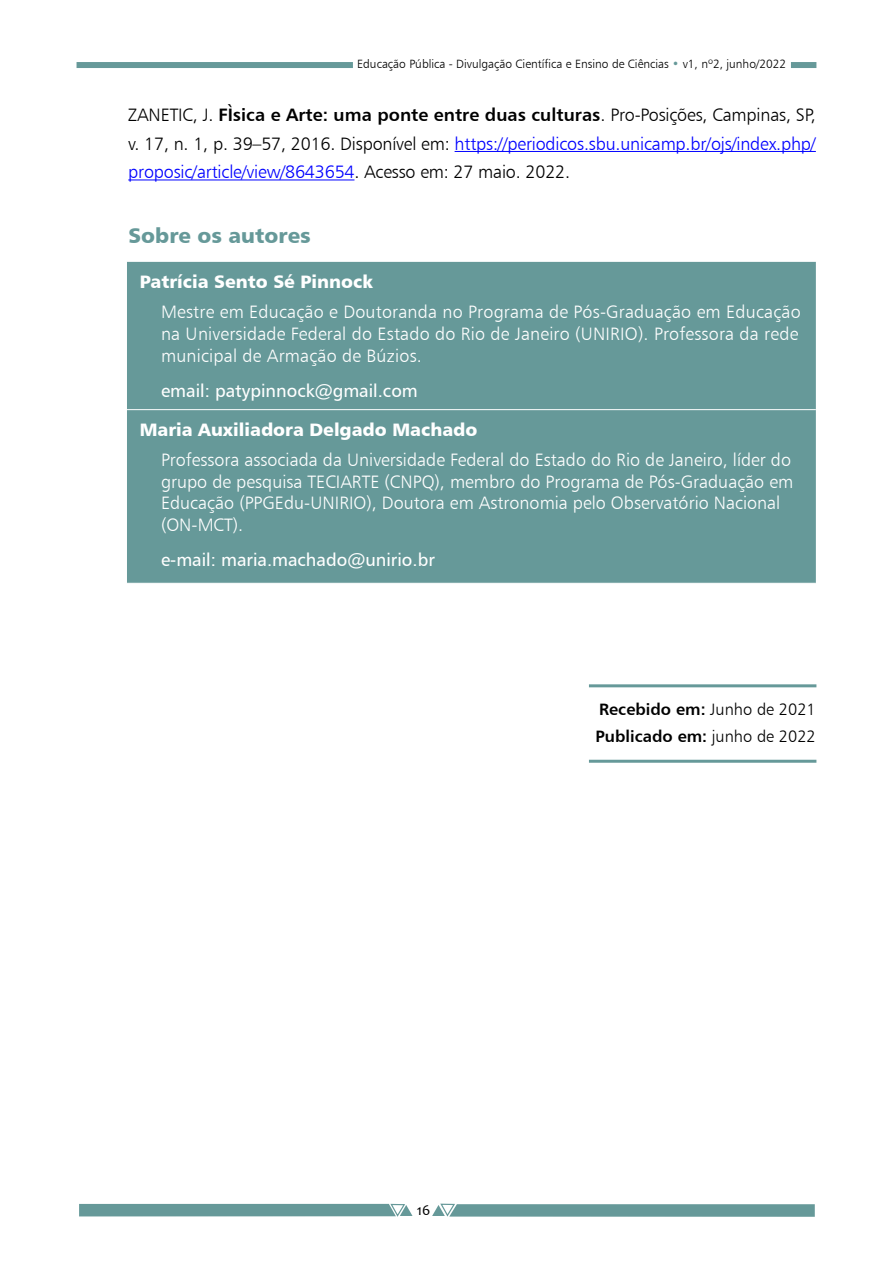
<style>
.page{position:relative;width:893px;height:1263px;background:#fff}
.page>*{position:absolute;margin:0;border:0;box-sizing:border-box;transform-origin:0 0}
.t1{font:21px "Humanist 777 BT Black B";color:#699}
.t2{font:18px/21.6px "Humanist 777 BT Light B";color:#fff}
.t3{font:18px/28.5px "Humanist 777 BT Light B";letter-spacing:-.01em;color:#00f}
.t4{font:18px "Humanist 777 BT Bold B";color:#000}
.t5{font:18px "Humanist 777 BT Roman B";color:#fff}
.t6{font:18px "Humanist 777 BT Black B";color:#fff}
.t7{font:16.5px/27px "Humanist 777 BT Bold B";color:#000}
.t8{font:15px "Candara";color:#000}
.t9{font:12px "Humanist 777 BT Light B";color:#000}
.s1{color:#699}
.s2{font-family:"Humanist 777 BT Light B"}
.s3{color:#000}
</style>
<div class="page">
<svg style="left:432px;top:1203px;width:383px;height:14px"></svg>
<div style="left:791px;top:62px;width:25px;height:6px;background:#699"></div>
<div style="left:77px;top:62px;width:276px;height:6px;background:#699"></div>
<svg style="left:79px;top:1203px;width:333px;height:14px"></svg>
<hr style="left:589px;top:684px;width:227px;height:3px;background:#699">
<hr style="left:589px;top:760px;width:227px;height:3px;background:#699">
<hr style="left:455px;top:151px;width:361px;height:1px;background:#00f">
<hr style="left:128px;top:180px;width:226px;height:1px;background:#00f">
<div style="left:127px;top:262px;width:689px;height:321px;background:#699"></div>
<hr style="left:127px;top:409px;width:689px;height:1px;background:#fff">
<p class="t9" style="left:357px;top:56px;width:431px">Educação Pública - Divulgação Científica e Ensino de Ciências <span class="s1">•</span> v1, nº2, junho/2022</p>
<p class="t4" style="left:128px;top:103px;width:689px"><span class="s2">ZANETIC, J.</span> FÌsica e Arte: uma ponte entre duas culturas<span class="s2">. Pro-Posições, Campinas, SP,</span></p>
<p class="t3" style="left:128px;top:129px;width:689px"><span class="s3">v. 17, n. 1, p. 39–57, 2016. Disponível em:</span> https://periodicos.sbu.unicamp.br/ojs/index.php/ proposic/article/view/8643654<span class="s3">. Acesso em: 27 maio. 2022.</span></p>
<p class="t1" style="left:128px;top:222px;width:184px">Sobre os autores</p>
<p class="t6" style="left:140px;top:270px;width:235px">Patrícia Sento Sé Pinnock</p>
<p class="t2" style="left:161px;top:301px;width:641px">Mestre em Educação e Doutoranda no Programa de Pós-Graduação em Educação na Universidade Federal do Estado do Rio de Janeiro (UNIRIO). Professora da rede municipal de Armação de Búzios.</p>
<p class="t5" style="left:161px;top:379px;width:258px">email: patypinnock@gmail.com</p>
<p class="t6" style="left:140px;top:418px;width:339px">Maria Auxiliadora Delgado Machado</p>
<p class="t2" style="left:161px;top:449px;width:634px">Professora associada da Universidade Federal do Estado do Rio de Janeiro, líder do grupo de pesquisa TECIARTE (CNPQ), membro do Programa de Pós-Graduação em Educação (PPGEdu-UNIRIO), Doutora em Astronomia pelo Observatório Nacional (ON-MCT).</p>
<p class="t5" style="left:161px;top:549px;width:275px">e-mail: maria.machado@unirio.br</p>
<p class="t7" style="left:595px;top:695px;width:222px">Recebido em: <span class="s2">Junho de 2021<br></span>Publicado em: <span class="s2">junho de 2022</span></p>
<p class="t8" style="left:417px;top:1200px;width:15px">16</p>
</div>
